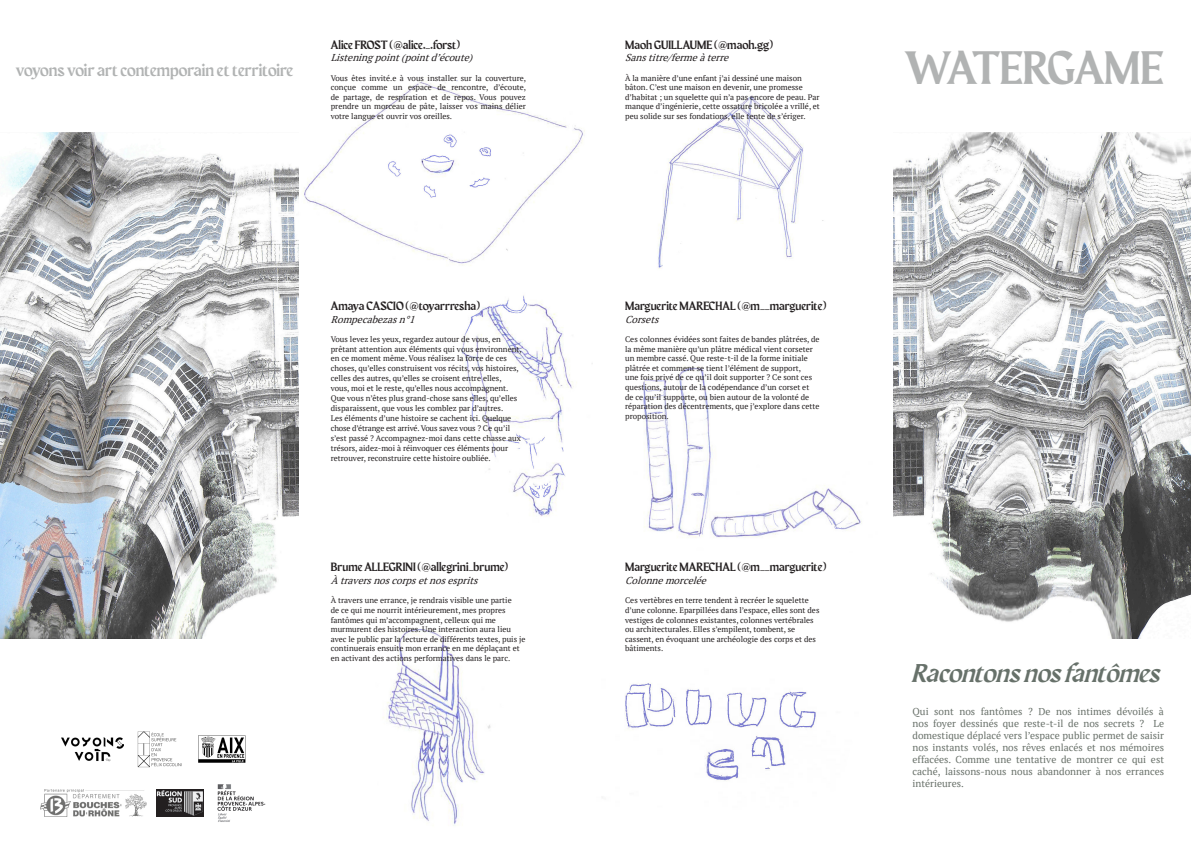
<style>
.page{position:relative;width:1191px;height:842px;background:#fff}
.page>*{position:absolute;margin:0;border:0;box-sizing:border-box;transform-origin:0 0}
.t1{font:46.9px "Maragsa Display";letter-spacing:-.01em;color:#b1b3b3}
.t2{font:italic 25.7px "Maragsa Display";color:#67716a}
.t3{font:16.9px "Maragsa Display";letter-spacing:-.01em;color:#b1b3b3}
.t4{font:12px "Maragsa Display";color:#231f20}
.t5{font:10px/12px "PT Serif";color:#69716a;text-align:justify}
.t6{font:italic 10px "PT Serif";color:#231f20}
.t7{font:8px/9.6px "PT Serif";color:#231f20}
</style>
<div class="page">
<img style="left:382px;top:629px;width:109px;height:197px">
<img style="left:298px;top:80px;width:287px;height:191px">
<img style="left:461px;top:295px;width:113px;height:222px">
<img style="left:0;top:133px;width:298px;height:505px">
<img style="left:893px;top:133px;width:298px;height:505px">
<img style="left:643px;top:365px;width:219px;height:173px">
<img style="left:625px;top:683px;width:191px;height:98px">
<img style="left:658px;top:95px;width:166px;height:174px">
<img style="left:217px;top:784px;width:49px;height:38px">
<img style="left:137px;top:731px;width:45px;height:37px">
<img style="left:41px;top:789px;width:105px;height:28px">
<img style="left:156px;top:789px;width:48px;height:28px">
<img style="left:61px;top:737px;width:62px;height:25px">
<img style="left:198px;top:736px;width:48px;height:27px">
<p class="t3" style="left:16px;top:60px;width:279px">voyons voir art contemporain et territoire</p>
<p class="t4" style="left:331px;top:37px;width:131px">Alice FROST (@alice._.forst)</p>
<p class="t6" style="left:331px;top:51px;width:147px">Listeningpoint(pointd’écoute)</p>
<p class="t7" style="left:331px;top:73px;width:197px;text-align:justify">Vous êtes invité.e à vous installer sur la couverture, conçue comme un espace de rencontre, d’écoute, de partage, de respiration et de repos. Vous pouvez prendre un morceau de pâte, laisser vos mains délier votre langue et ouvrir vos oreilles.</p>
<p class="t4" style="left:331px;top:299px;width:151px">Amaya CASCIO (@toyarrresha)</p>
<p class="t6" style="left:331px;top:312px;width:89px">Rompecabezasn°1</p>
<p class="t7" style="left:331px;top:334px;width:192px;line-height:9.9px">Vous levez les yeux, regardez autour de vous, en prêtant attention aux éléments qui vous environnent, en ce moment même. Vous réalisez la force de ces choses, qu’elles construisent vos récits, vos histoires, celles des autres, qu’elles se croisent entre elles, vous, moi et le reste, qu’elles nous accompagnent.<br>Que vous n’êtes plus grand-chose sans elles, qu’elles disparaissent, que vous les comblez par d’autres.<br>Les éléments d’une histoire se cachent ici. Quelque chose d’étrange est arrivé. Vous savez vous ? Ce qu’il s’est passé ? Accompagnez-moi dans cette chasse aux trésors, aidez-moi à réinvoquer ces éléments pour retrouver, reconstruire cette histoire oubliée.</p>
<p class="t4" style="left:331px;top:560px;width:179px">Brume ALLEGRINI (@allegrini_brume)</p>
<p class="t6" style="left:331px;top:574px;width:152px">Àtraversnoscorpsetnosesprits</p>
<p class="t7" style="left:331px;top:596px;width:196px">À travers une errance, je rendrais visible une partie<br>de ce qui me nourrit intérieurement, mes propres fantômes qui m’accompagnent, celleux qui me murmurent des histoires. Une interaction aura lieu avec le public par la lecture de différents textes, puis je continuerais ensuite mon errance en me déplaçant et en activant des actions performatives dans le parc.</p>
<p class="t4" style="left:625px;top:37px;width:149px">Maoh GUILLAUME (@maoh.gg)</p>
<p class="t6" style="left:625px;top:51px;width:109px">Sanstitre/fermeàterre</p>
<p class="t7" style="left:625px;top:73px;width:196px">À la manière d’une enfant j’ai dessiné une maison bâton. C’est une maison en devenir, une promesse d’habitat ; un squelette qui n’a pas encore de peau. Par manque d’ingénierie, cette ossature bricolée a vrillé, et peu solide sur ses fondations, elle tente de s’ériger.</p>
<p class="t4" style="left:625px;top:299px;width:203px">Marguerite MARECHAL (@m__marguerite)</p>
<p class="t6" style="left:625px;top:312px;width:39px">Corsets</p>
<p class="t7" style="left:625px;top:334px;width:196px">Ces colonnes évidées sont faites de bandes plâtrées, de la même manière qu’un plâtre médical vient corseter un membre cassé. Que reste-t-il de la forme initiale plâtrée et comment se tient l’élément de support,<br>une fois privé de ce qu’il doit supporter ? Ce sont ces questions, autour de la codépendance d’un corset et de ce qu’il supporte, ou bien autour de la volonté de réparation des décentrements, que j’explore dans cette proposition.</p>
<p class="t4" style="left:625px;top:560px;width:203px">Marguerite MARECHAL (@m__marguerite)</p>
<p class="t6" style="left:625px;top:574px;width:86px">Colonnemorcelée</p>
<p class="t7" style="left:625px;top:596px;width:196px">Ces vertèbres en terre tendent à recréer le squelette d’une colonne. Eparpillées dans l’espace, elles sont des vestiges de colonnes existantes, colonnes vertébrales ou architecturales. Elles s’empilent, tombent, se cassent, en évoquant une archéologie des corps et des bâtiments.</p>
<p class="t1" style="left:905px;top:40px;width:260px">WATERGAME</p>
<p class="t2" style="left:911px;top:657px;width:257px">Racontonsnosfantômes</p>
<p class="t5" style="left:912px;top:705px;width:253px">Qui sont nos fantômes ? De nos intimes dévoilés à nos foyer dessinés que reste-t-il de nos secrets ? Le domestique déplacé vers l’espace public permet de saisir nos instants volés, nos rêves enlacés et nos mémoires effacées. Comme une tentative de montrer ce qui est caché, laissons-nous nous abandonner à nos errances intérieures.</p>
</div>
